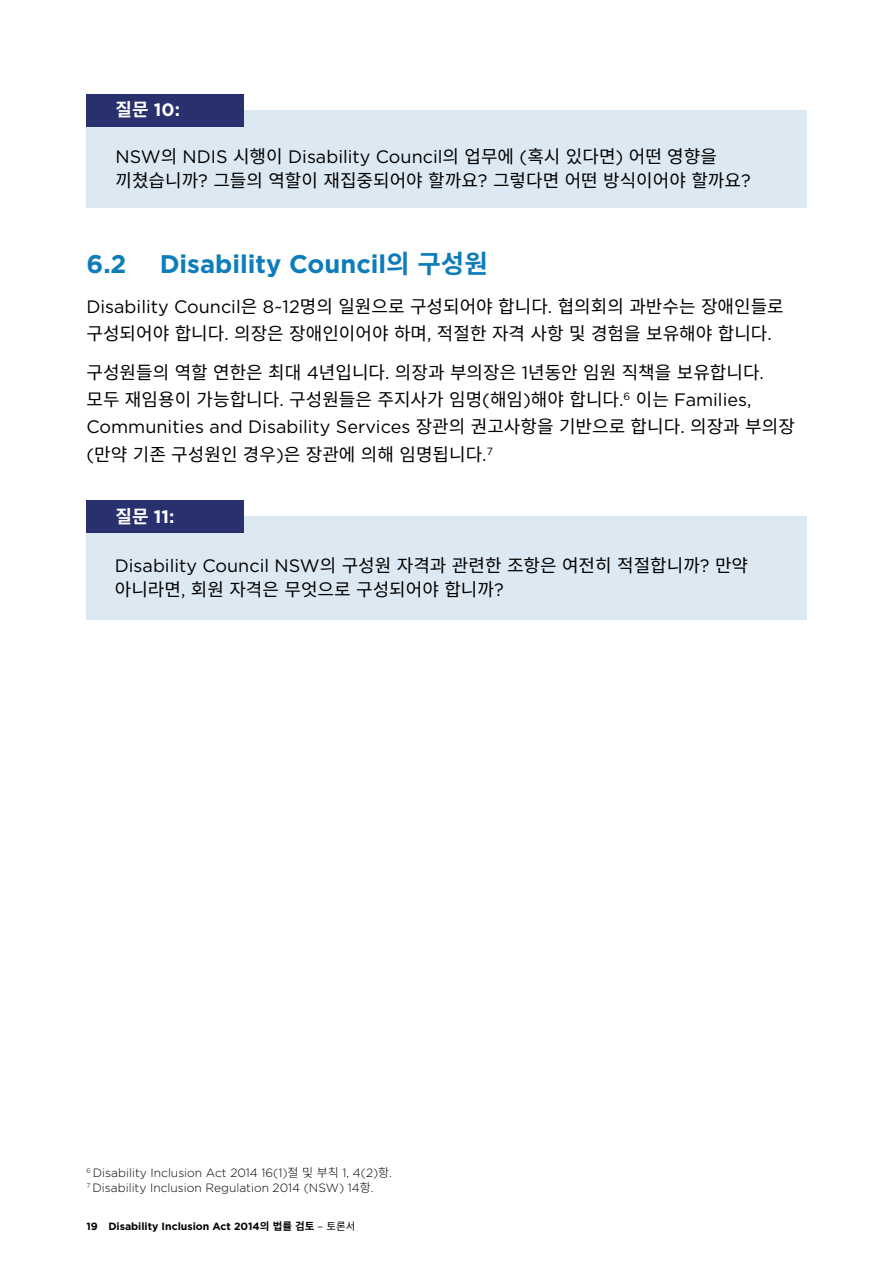
<style>
.page{position:relative;width:893px;height:1263px;background:#fff}
.page>*{position:absolute;margin:0;border:0;box-sizing:border-box;transform-origin:0 0}
.t1{font:700 25.5px "Gotham HTF";color:#0d7cba}
.t2{font:18px/27px "Noto Sans CJ Kkr";color:#000}
.t3{font:700 18px "Gotham HTF";color:#fff}
.t4{font:300 12px/15px "Gotham HTF";color:#000}
.t5{font:700 10.5px "Gotham HTF";color:#000}
.s1{font-family:"Noto Sans CJ Kkr"}
.s2{font-family:"Gotham HTF"}
.s3{font-family:"Noto Sans CJ Kkr";font-weight:400}
</style>
<div class="page">
<div style="left:86px;top:110px;width:721px;height:98px;background:#dce8f2"></div>
<div style="left:86px;top:94px;width:158px;height:32px;background:#28306e"></div>
<div style="left:86px;top:516px;width:721px;height:104px;background:#dce8f2"></div>
<div style="left:86px;top:500px;width:158px;height:32px;background:#28306e"></div>
<p class="t3" style="left:115px;top:99px;width:66px"><span class="s1">질문</span> 10:</p>
<p class="t2" style="left:115px;top:144px;width:637px;line-height:24px"><span class="s2">NSW</span> 의 <span class="s2">NDIS</span> 시행이 <span class="s2">Disability Council</span> 의 업무에 <span class="s2">(</span>혹시 있다면<span class="s2">)</span> 어떤 영향을 끼쳤습니까<span class="s2">?</span> 그들의 역할이 재집중되어야 할까요<span class="s2">?</span> 그렇다면 어떤 방식이어야 할까요<span class="s2">?</span></p>
<h2 class="t1" style="left:86px;top:249px;width:42px">6.2</h2>
<h2 class="t1" style="left:160px;top:249px;width:330px">Disability Council <span class="s1">의 구성원</span></h2>
<p class="t2" style="left:86px;top:293px;width:699px"><span class="s2">Disability Council</span> 은 <span class="s2">8~12</span>명의 일원으로 구성되어야 합니다<span class="s2">.</span> 협의회의 과반수는 장애인들로 구성되어야 합니다<span class="s2">.</span> 의장은 장애인이어야 하며<span class="s2">,</span> 적절한 자격 사항 및 경험을 보유해야 합니다<span class="s2">.</span></p>
<p class="t2" style="left:86px;top:360px;width:710px">구성원들의 역할 연한은 최대 <span class="s2">4</span>년입니다<span class="s2">.</span> 의장과 부의장은 <span class="s2">1</span>년동안 임원 직책을 보유합니다<span class="s2">. </span>모두 재임용이 가능합니다<span class="s2">.</span> 구성원들은 주지사가 임명<span class="s2">(</span>해임<span class="s2">)</span>해야 합니다<span class="s2">.</span><sup>6</sup> 이는 <span class="s2">Families, Communities and Disability Services</span> 장관의 권고사항을 기반으로 합니다<span class="s2">.</span> 의장과 부의장 <span class="s2">(</span>만약 기존 구성원인 경우<span class="s2">)</span>은 장관에 의해 임명됩니다<span class="s2">.</span><sup>7</sup></p>
<p class="t3" style="left:115px;top:506px;width:61px"><span class="s1">질문</span> 11:</p>
<p class="t2" style="left:115px;top:553px;width:635px;line-height:24px"><span class="s2">Disability Council NSW</span> 의 구성원 자격과 관련한 조항은 여전히 적절합니까<span class="s2">?</span> 만약 아니라면<span class="s2">,</span> 회원 자격은 무엇으로 구성되어야 합니까<span class="s2">?</span></p>
<p class="t4" style="left:86px;top:1165px;width:307px"><sup>6</sup> Disability Inclusion Act 2014 16(1) <span class="s1">절 및 부칙</span> 1, 4(2)<span class="s1">항</span>.<br><sup>7</sup> Disability Inclusion Regulation 2014 (NSW) 14 <span class="s1">항</span>.</p>
<p class="t5" style="left:86px;top:1220px;width:270px">19 Disability Inclusion Act 2014 <span class="s1">의 법률 검토</span> <span class="s3">– 토론서</span></p>
</div>
